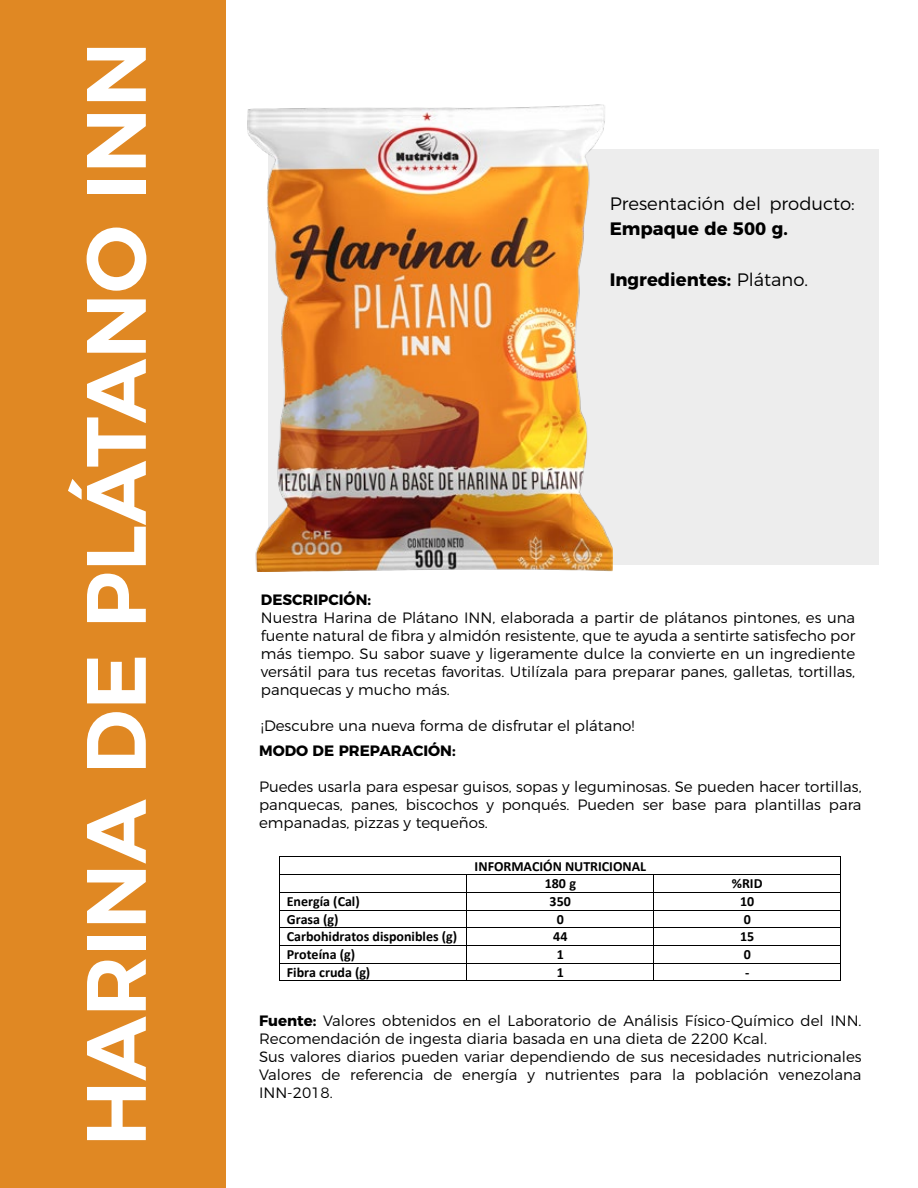
<style>
.page{position:relative;width:918px;height:1188px;background:#fff}
.page>*{position:absolute;margin:0;border:0;box-sizing:border-box;transform-origin:0 0}
.t1{font:600 84px "Montserrat";color:#fff}
.t2{font:700 18px "Montserrat";color:#000}
.t3{font:300 18px "Montserrat";color:#000}
.t4{font:300 15px/18px "Montserrat";color:#000;text-align:justify}
.t5{font:700 15px "Montserrat";color:#000}
.t6{font:700 14.1px/17.7px "Calibri";color:#000;text-align:center}
.s1{font-weight:300}
.s2{font-weight:700}
</style>
<div class="page">
<div style="left:0;top:0;width:226px;height:1188px;background:#e08823"></div>
<div style="left:268px;top:150px;width:611px;height:415px;background:#ededed"></div>
<hr style="left:280px;top:857px;width:560px;height:1px;background:#000">
<hr style="left:280px;top:874px;width:187px;height:1px;background:#000">
<hr style="left:467px;top:874px;width:187px;height:1px;background:#000">
<hr style="left:654px;top:874px;width:186px;height:1px;background:#000">
<hr style="left:280px;top:892px;width:187px;height:1px;background:#000">
<hr style="left:467px;top:892px;width:187px;height:1px;background:#000">
<hr style="left:654px;top:892px;width:186px;height:1px;background:#000">
<hr style="left:280px;top:910px;width:187px;height:1px;background:#000">
<hr style="left:467px;top:910px;width:187px;height:1px;background:#000">
<hr style="left:654px;top:910px;width:186px;height:1px;background:#000">
<hr style="left:280px;top:927px;width:187px;height:1px;background:#000">
<hr style="left:467px;top:927px;width:187px;height:1px;background:#000">
<hr style="left:654px;top:927px;width:186px;height:1px;background:#000">
<hr style="left:280px;top:945px;width:187px;height:1px;background:#000">
<hr style="left:467px;top:945px;width:187px;height:1px;background:#000">
<hr style="left:654px;top:945px;width:186px;height:1px;background:#000">
<hr style="left:280px;top:963px;width:187px;height:1px;background:#000">
<hr style="left:467px;top:963px;width:187px;height:1px;background:#000">
<hr style="left:654px;top:963px;width:186px;height:1px;background:#000">
<hr style="left:280px;top:980px;width:187px;height:1px;background:#000">
<hr style="left:467px;top:980px;width:187px;height:1px;background:#000">
<hr style="left:654px;top:980px;width:186px;height:1px;background:#000">
<svg style="left:840px;top:857px;width:1px;height:124px"></svg>
<img style="left:248px;top:105px;width:365px;height:466px">
<h1 class="t1" style="left:48px;top:1147px;width:1107px;rotate:-90deg">HARINA DE PLÁTANO INN</h1>
<p class="t3" style="left:610px;top:189px;width:247px">Presentación del producto:</p>
<p class="t2" style="left:610px;top:214px;width:179px">Empaque de 500 g.</p>
<p class="t2" style="left:610px;top:265px;width:200px">Ingredientes: <span class="s1">Plátano.</span></p>
<p class="t5" style="left:261px;top:587px;width:112px">DESCRIPCIÓN:</p>
<p class="t4" style="left:261px;top:608px;width:596px">Nuestra Harina de Plátano INN, elaborada a partir de plátanos pintones, es una fuente natural de fibra y almidón resistente, que te ayuda a sentirte satisfecho por más tiempo. Su sabor suave y ligeramente dulce la convierte en un ingrediente versátil para tus recetas favoritas. Utilízala para preparar panes, galletas, tortillas, panquecas y mucho más.</p>
<p class="t4" style="left:261px;top:716px;width:375px">¡Descubre una nueva forma de disfrutar el plátano!</p>
<p class="t5" style="left:259px;top:738px;width:198px">MODO DE PREPARACIÓN:</p>
<p class="t4" style="left:259px;top:776px;width:604px">Puedes usarla para espesar guisos, sopas y leguminosas. Se pueden hacer tortillas, panquecas, panes, biscochos y ponqués. Pueden ser base para plantillas para empanadas, pizzas y tequeños.</p>
<p class="t6" style="left:475px;top:857px;width:173px">INFORMACIÓN NUTRICIONAL<br>180 g</p>
<p class="t6" style="left:732px;top:875px;width:32px">%RID</p>
<p class="t6" style="left:287px;top:892px;width:74px">Energía (Cal)</p>
<p class="t6" style="left:550px;top:892px;width:23px">350</p>
<p class="t6" style="left:740px;top:892px;width:16px">10</p>
<p class="t6" style="left:287px;top:910px;width:53px">Grasa (g)</p>
<p class="t6" style="left:557px;top:910px;width:9px">0</p>
<p class="t6" style="left:744px;top:910px;width:9px">0</p>
<p class="t6" style="left:287px;top:928px;width:172px">Carbohidratos disponibles (g)</p>
<p class="t6" style="left:553px;top:928px;width:16px">44</p>
<p class="t6" style="left:740px;top:928px;width:16px">15</p>
<p class="t6" style="left:287px;top:945px;width:70px">Proteína (g)</p>
<p class="t6" style="left:557px;top:945px;width:9px">1</p>
<p class="t6" style="left:744px;top:945px;width:9px">0</p>
<p class="t6" style="left:287px;top:963px;width:85px">Fibra cruda (g)</p>
<p class="t6" style="left:557px;top:963px;width:9px">1</p>
<p class="t6" style="left:745px;top:963px;width:6px">-</p>
<p class="t4" style="left:259px;top:1011px;width:604px;text-align:left"><span class="s2">Fuente:</span> Valores obtenidos en el Laboratorio de Análisis Físico-Químico del INN.<br>Recomendación de ingesta diaria basada en una dieta de 2200 Kcal.<br>Sus valores diarios pueden variar dependiendo de sus necesidades nutricionales Valores de referencia de energía y nutrientes para la población venezolana INN-2018.</p>
</div>
